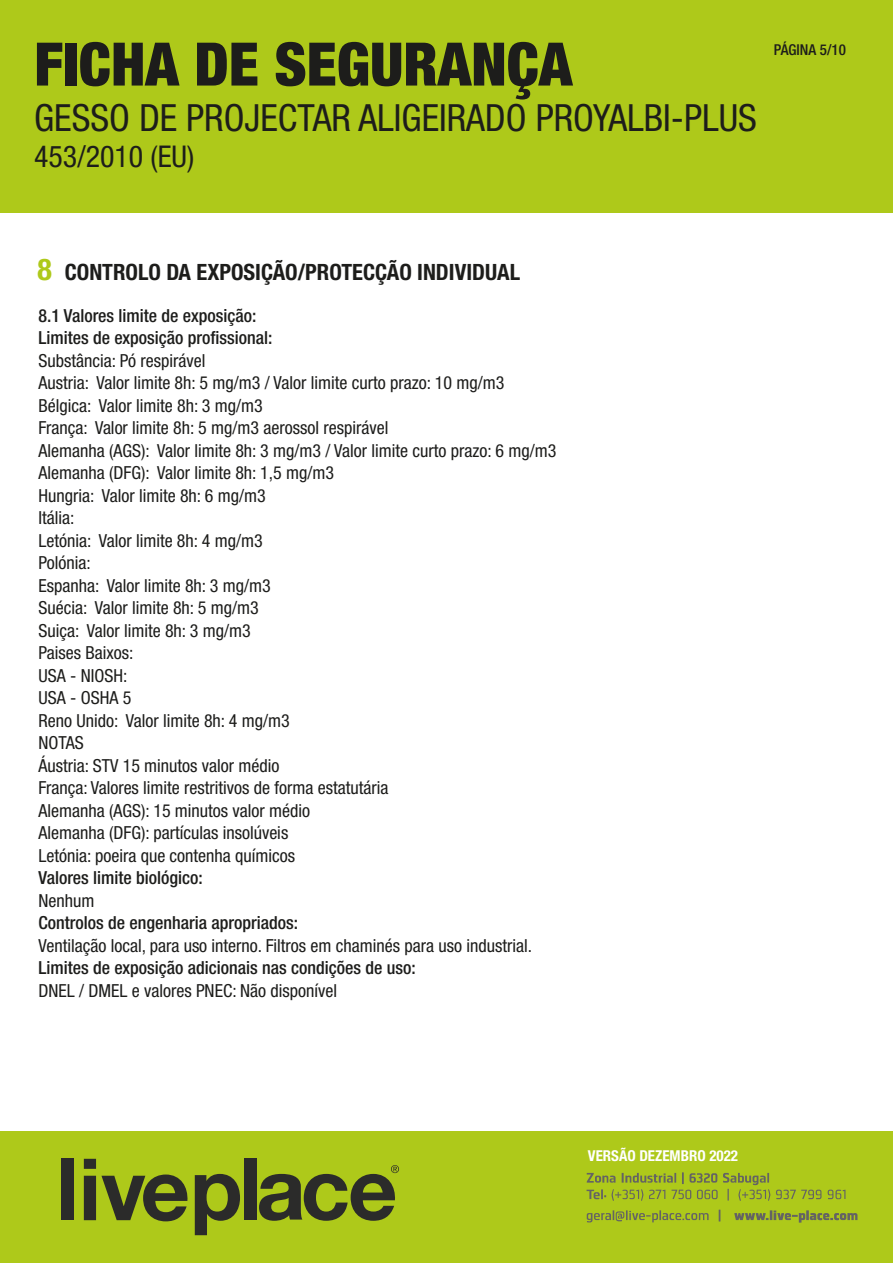
<style>
.page{position:relative;width:893px;height:1263px;background:#fff}
.page>*{position:absolute;margin:0;border:0;box-sizing:border-box;transform-origin:0 0}
.t1{font:900 condensed 60px "Helvetica Neue LT Pro";color:#1d1d1b}
.t2{font:condensed 37.5px "Helvetica Neue LT Pro";color:#1d1d1b}
.t3{font:condensed 30px "Helvetica Neue LT Pro";color:#1d1d1b}
.t4{font:700 condensed 22.5px "Helvetica Neue LT Pro";color:#1d1d1b}
.t5{font:condensed 18px/22.5px "Helvetica Neue LT Pro";color:#1d1d1b}
.t6{font:500 condensed 18px/22.5px "Helvetica Neue LT Pro";color:#1d1d1b}
.t7{font:700 condensed 15px "Helvetica Neue LT Pro";color:#fff}
.t8{font:500 condensed 15px "Helvetica Neue LT Pro";color:#1d1d1b}
.s1{font-size:30px;color:#aec91a}
</style>
<div class="page">
<div style="left:0;top:0;width:893px;height:212px;background:#aec91a"></div>
<div style="left:0;top:1132px;width:893px;height:131px;background:#aec91a"></div>
<div style="left:62px;top:1159px;width:12px;height:61px;background:#2b2b2a"></div>
<svg style="left:84px;top:1159px;width:104px;height:62px"></svg>
<svg style="left:195px;top:1174px;width:45px;height:61px"></svg>
<div style="left:244px;top:1159px;width:12px;height:61px;background:#2b2b2a"></div>
<svg style="left:259px;top:1165px;width:140px;height:56px"></svg>
<svg style="left:587px;top:1172px;width:183px;height:29px"></svg>
<svg style="left:776px;top:1189px;width:45px;height:10px"></svg>
<svg style="left:828px;top:1189px;width:17px;height:10px"></svg>
<svg style="left:587px;top:1209px;width:133px;height:13px"></svg>
<svg style="left:734px;top:1210px;width:123px;height:12px"></svg>
<h1 class="t1" style="left:34px;top:27px;width:539px">FICHA DE SEGURANÇA</h1>
<h2 class="t2" style="left:34px;top:96px;width:724px">GESSO DE PROJECTAR ALIGEIRADO PROYALBI-PLUS</h2>
<h3 class="t3" style="left:34px;top:139px;width:162px">453/2010 (EU)</h3>
<p class="t8" style="left:774px;top:41px;width:74px">PÁGINA 5/10</p>
<p class="t4" style="left:37px;top:259px;width:484px"><span class="s1">8</span> CONTROLO DA EXPOSIÇÃO/PROTECÇÃO INDIVIDUAL</p>
<p class="t6" style="left:38px;top:304px;width:236px">8.1 Valores limite de exposição:<br>Limites de exposição profissional:</p>
<p class="t5" style="left:38px;top:349px;width:519px">Substância: Pó respirável<br>Austria: Valor limite 8h: 5 mg/m3 / Valor limite curto prazo: 10 mg/m3<br>Bélgica: Valor limite 8h: 3 mg/m3<br>França: Valor limite 8h: 5 mg/m3 aerossol respirável<br>Alemanha (AGS): Valor limite 8h: 3 mg/m3 / Valor limite curto prazo: 6 mg/m3<br>Alemanha (DFG): Valor limite 8h: 1,5 mg/m3<br>Hungria: Valor limite 8h: 6 mg/m3<br>Itália:<br>Letónia: Valor limite 8h: 4 mg/m3<br>Polónia:<br>Espanha: Valor limite 8h: 3 mg/m3<br>Suécia: Valor limite 8h: 5 mg/m3<br>Suiça: Valor limite 8h: 3 mg/m3<br>Paises Baixos:<br>USA - NIOSH:<br>USA - OSHA 5<br>Reno Unido: Valor limite 8h: 4 mg/m3<br>NOTAS<br>Áustria: STV 15 minutos valor médio<br>França: Valores limite restritivos de forma estatutária<br>Alemanha (AGS): 15 minutos valor médio<br>Alemanha (DFG): partículas insolúveis<br>Letónia: poeira que contenha químicos</p>
<p class="t6" style="left:38px;top:866px;width:166px">Valores limite biológico:</p>
<p class="t5" style="left:38px;top:889px;width:57px">Nenhum</p>
<p class="t6" style="left:38px;top:911px;width:261px">Controlos de engenharia apropriados:</p>
<p class="t5" style="left:38px;top:934px;width:495px">Ventilação local, para uso interno. Filtros em chaminés para uso industrial.</p>
<p class="t6" style="left:38px;top:956px;width:379px">Limites de exposição adicionais nas condições de uso:</p>
<p class="t5" style="left:38px;top:979px;width:300px">DNEL / DMEL e valores PNEC: Não disponível</p>
<p class="t7" style="left:588px;top:1146px;width:152px">VERSÃO DEZEMBRO 2022</p>
</div>
